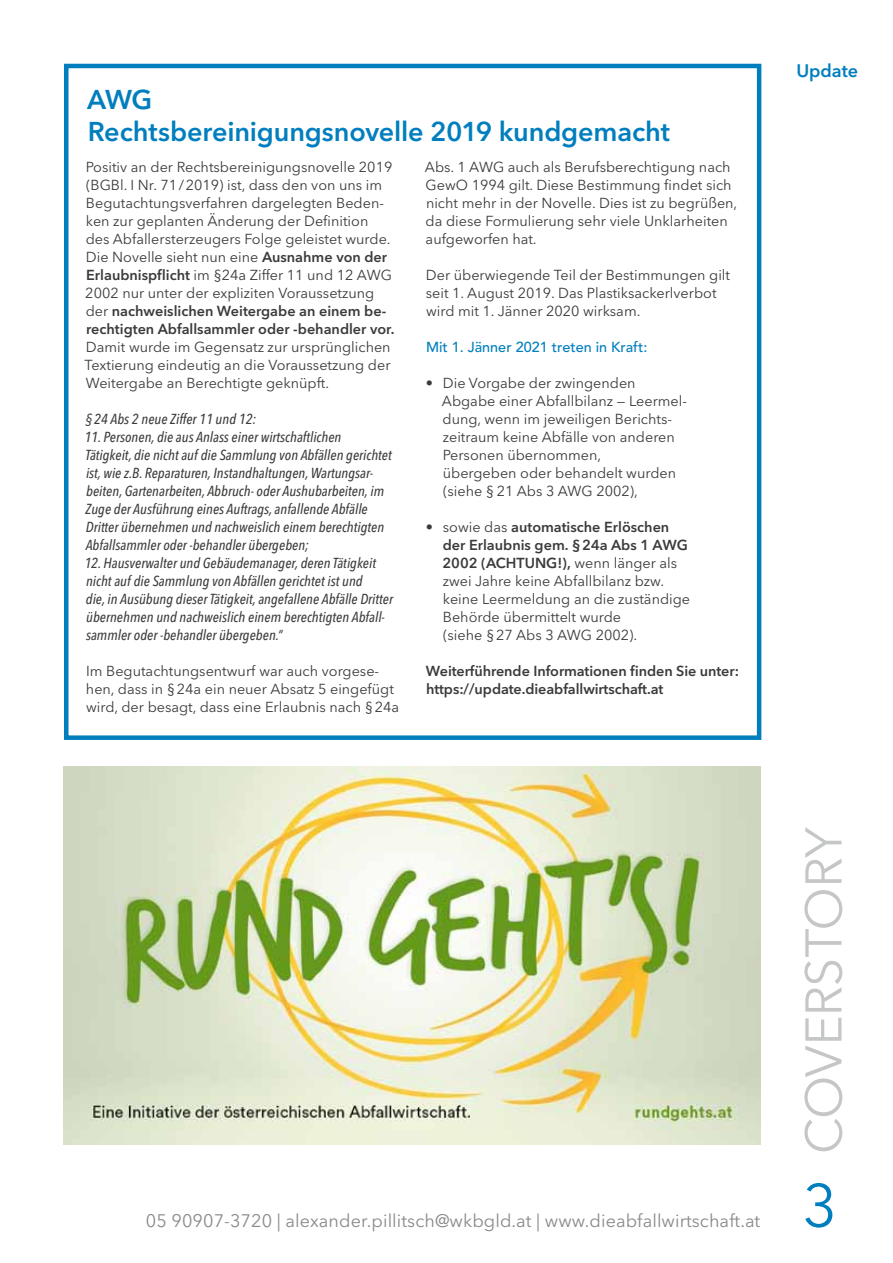
<style>
.page{position:relative;width:893px;height:1263px;background:#fff}
.page>*{position:absolute;margin:0;border:0;box-sizing:border-box;transform-origin:0 0}
.t1{font:60px "Avenir Next LT Pro";color:#007ebe}
.t2{font:51px "Avenir Next LT Pro";letter-spacing:-.015em;color:#c5c6c6}
.t3{font:600 27px/32.4px "Avenir Next LT Pro";letter-spacing:-.005em;color:#007ebe}
.t4{font:18px "Avenir Next LT Pro";letter-spacing:.005em;color:#8a8a8a}
.t5{font:600 18px "Avenir Next LT Pro";letter-spacing:-.005em;color:#007ebe}
.t6{font:14.4px/18px "Avenir Next LT Pro";color:#3b3b3a}
.t7{font:italic 500 condensed 14.4px/18px "Avenir Next LT Pro";color:#3b3b3a}
.t8{font:600 14.4px/18px "Avenir Next LT Pro";letter-spacing:-.005em;color:#3b3b3a}
.t9{font:500 14.4px "Avenir";color:#007ebe}
.s1{font-weight:600}
</style>
<div class="page">
<img style="left:64px;top:766px;width:696px;height:378px">
<div style="left:64px;top:64px;width:697px;height:676px;border:4px solid #007ebe"></div>
<h3 class="t3" style="left:87px;top:83px;width:584px">AWG<br>Rechtsbereinigungsnovelle 2019 kundgemacht</h3>
<p class="t6" style="left:85px;top:158px;width:311px">Positiv an der Rechtsbereinigungsnovelle 2019 (BGBl. I Nr. 71/2019) ist, dass den von uns im Begutachtungsverfahren dargelegten Beden&shy;ken zur geplanten Änderung der Definition des Abfallersterzeugers Folge geleistet wurde.<br>Die Novelle sieht nun eine <span class="s1">Ausnahme von der Erlaubnispflicht</span> im §24a Ziffer 11 und 12 AWG 2002 nur unter der expliziten Voraussetzung der <span class="s1">nachweislichen Weitergabe an einem be&shy;rechtigten Abfallsammler oder -behandler vor.</span></p>
<p class="t6" style="left:85px;top:338px;width:308px;text-align:justify">Damit wurde im Gegensatz zur ursprünglichen Textierung eindeutig an die Voraussetzung der Weitergabe an Berechtigte geknüpft.</p>
<p class="t7" style="left:86px;top:410px;width:172px">§24 Abs 2 neue Ziffer 11 und 12:</p>
<p class="t7" style="left:84px;top:428px;width:309px">11. Personen, die aus Anlass einer wirtschaftlichen<br>Tätigkeit, die nicht auf die Sammlung von Abfällen gerichtet ist, wie z.B. Reparaturen, Instandhaltungen, Wartungsar&shy;beiten, Gartenarbeiten, Abbruch- oder Aushubarbeiten, im Zuge der Ausführung eines Auftrags, anfallende Abfälle Dritter übernehmen und nachweislich einem berechtigten Abfallsammler oder -behandler übergeben;</p>
<p class="t7" style="left:84px;top:554px;width:310px">12. Hausverwalter und Gebäudemanager, deren Tätigkeit nicht auf die Sammlung von Abfällen gerichtet ist und<br>die, in Ausübung dieser Tätigkeit, angefallene Abfälle Dritter übernehmen und nachweislich einem berechtigten Abfall&shy;sammler oder -behandler übergeben.“</p>
<p class="t6" style="left:86px;top:662px;width:315px">Im Begutachtungsentwurf war auch vorgese&shy;hen, dass in §24a ein neuer Absatz 5 eingefügt wird, der besagt, dass eine Erlaubnis nach §24a</p>
<p class="t6" style="left:425px;top:158px;width:314px">Abs. 1 AWG auch als Berufsberechtigung nach GewO 1994 gilt. Diese Bestimmung findet sich nicht mehr in der Novelle. Dies ist zu begrüßen, da diese Formulierung sehr viele Unklarheiten aufgeworfen hat.</p>
<p class="t6" style="left:426px;top:266px;width:306px">Der überwiegende Teil der Bestimmungen gilt seit 1. August 2019. Das Plastiksackerlverbot wird mit 1. Jänner 2020 wirksam.</p>
<p class="t9" style="left:426px;top:338px;width:223px">Mit 1. Jänner 2021 treten in Kraft:</p>
<p class="t6" style="left:442px;top:374px;width:247px;text-indent:-16px">• Die Vorgabe der zwingenden<br>Abgabe einer Abfallbilanz — Leermel&shy;dung, wenn im jeweiligen Berichts&shy;zeitraum keine Abfälle von anderen<br>Personen übernommen,<br>übergeben oder behandelt wurden (siehe § 21 Abs 3 AWG 2002),</p>
<p class="t6" style="left:442px;top:518px;width:249px;text-indent:-17px">• sowie das <span class="s1">automatische Erlöschen der Erlaubnis gem. §24a Abs 1 AWG<br>2002 (ACHTUNG!),</span> wenn länger als zwei Jahre keine Abfallbilanz bzw. keine Leermeldung an die zuständige<br>Behörde übermittelt wurde<br>(siehe §27 Abs 3 AWG 2002).</p>
<p class="t8" style="left:426px;top:662px;width:315px">Weiterführende Informationen finden Sie unter: https://update.dieabfallwirtschaft.at</p>
<p class="t5" style="left:796px;top:60px;width:63px">Update</p>
<p class="t4" style="left:146px;top:1209px;width:616px">05 90907-3720 | alexander.pillitsch@wkbgld.at | www.dieabfallwirtschaft.at</p>
<h2 class="t2" style="left:793px;top:1154px;width:328px;rotate:-90deg">COVERSTORY</h2>
<h1 class="t1" style="left:802px;top:1170px;width:36px">3</h1>
</div>
